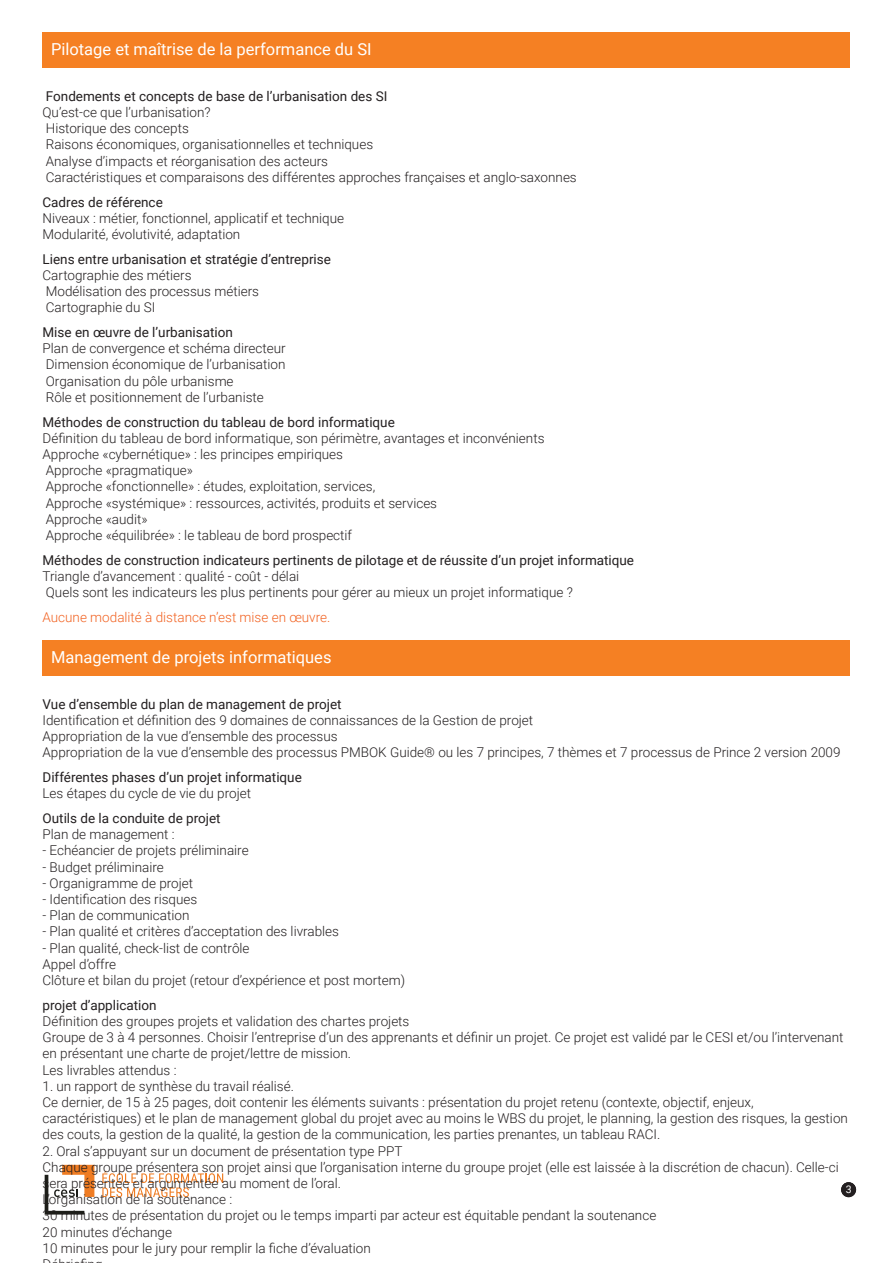
<style>
.page{position:relative;width:893px;height:1263px;background:#fff}
.page>*{position:absolute;margin:0;border:0;box-sizing:border-box;transform-origin:0 0}
.t1{font:16.5px "Roboto";color:#fff}
.t2{font:300 13.5px/16.2px "Roboto";color:#231f20}
.t3{font:13.5px "Roboto";color:#231f20}
.t4{font:300 13.5px "Roboto";color:#f26221}
.t5{font:10.5px "Roboto";color:#fff}
</style>
<div class="page">
<div style="left:841px;top:1182px;width:15px;height:15px;background:#231f20;border-radius:50%"></div>
<svg style="left:45px;top:1165px;width:49px;height:49px"></svg>
<svg style="left:102px;top:1171px;width:121px;height:26px"></svg>
<div style="left:43px;top:32px;width:807px;height:36px;background:#f58023"></div>
<div style="left:43px;top:640px;width:807px;height:35px;background:#f58023"></div>
<p class="t1" style="left:51px;top:37px;width:322px">Pilotage et maîtrise de la performance du SI</p>
<p class="t3" style="left:46px;top:87px;width:343px">Fondements et concepts de base de l’urbanisation des SI</p>
<p class="t2" style="left:43px;top:104px;width:536px">Qu’est-ce que l’urbanisation?<br>Historique des concepts<br>Raisons économiques, organisationnelles et techniques<br>Analyse d’impacts et réorganisation des acteurs<br>Caractéristiques et comparaisons des différentes approches françaises et anglo-saxonnes</p>
<p class="t3" style="left:43px;top:192px;width:122px">Cadres de référence</p>
<p class="t2" style="left:43px;top:209px;width:303px">Niveaux : métier, fonctionnel, applicatif et technique<br>Modularité, évolutivité, adaptation</p>
<p class="t3" style="left:43px;top:249px;width:290px">Liens entre urbanisation et stratégie d’entreprise</p>
<p class="t2" style="left:43px;top:266px;width:218px">Cartographie des métiers<br>Modélisation des processus métiers<br>Cartographie du SI</p>
<p class="t3" style="left:43px;top:323px;width:192px">Mise en œuvre de l’urbanisation</p>
<p class="t2" style="left:43px;top:340px;width:245px">Plan de convergence et schéma directeur Dimension économique de l’urbanisation Organisation du pôle urbanisme<br>Rôle et positionnement de l’urbaniste</p>
<p class="t3" style="left:43px;top:412px;width:354px">Méthodes de construction du tableau de bord informatique</p>
<p class="t2" style="left:43px;top:429px;width:503px">Définition du tableau de bord informatique, son périmètre, avantages et inconvénients Approche «cybernétique» : les principes empiriques<br>Approche «pragmatique»<br>Approche «fonctionnelle» : études, exploitation, services,<br>Approche «systémique» : ressources, activités, produits et services<br>Approche «audit»<br>Approche «équilibrée» : le tableau de bord prospectif</p>
<p class="t3" style="left:43px;top:550px;width:593px">Méthodes de construction indicateurs pertinents de pilotage et de réussite d’un projet informatique</p>
<p class="t2" style="left:43px;top:567px;width:532px">Triangle d’avancement : qualité - coût - délai<br>Quels sont les indicateurs les plus pertinents pour gérer au mieux un projet informatique ?</p>
<p class="t4" style="left:43px;top:607px;width:289px">Aucune modalité à distance n’est mise en œuvre.</p>
<p class="t1" style="left:51px;top:645px;width:282px">Management de projets informatiques</p>
<p class="t3" style="left:43px;top:694px;width:301px">Vue d’ensemble du plan de management de projet</p>
<p class="t2" style="left:43px;top:712px;width:800px">Identification et définition des 9 domaines de connaissances de la Gestion de projet<br>Appropriation de la vue d’ensemble des processus<br>Appropriation de la vue d’ensemble des processus PMBOK Guide® ou les 7 principes, 7 thèmes et 7 processus de Prince 2 version 2009</p>
<p class="t3" style="left:43px;top:768px;width:261px">Différentes phases d’un projet informatique</p>
<p class="t2" style="left:43px;top:785px;width:210px">Les étapes du cycle de vie du projet</p>
<p class="t3" style="left:43px;top:809px;width:180px">Outils de la conduite de projet</p>
<p class="t2" style="left:43px;top:826px;width:134px">Plan de management :</p>
<p class="t2" style="left:43px;top:842px;width:208px">- Echéancier de projets préliminaire</p>
<p class="t2" style="left:43px;top:858px;width:123px">- Budget préliminaire</p>
<p class="t2" style="left:43px;top:874px;width:152px">- Organigramme de projet</p>
<p class="t2" style="left:43px;top:891px;width:156px">- Identification des risques</p>
<p class="t2" style="left:43px;top:907px;width:148px">- Plan de communication</p>
<p class="t2" style="left:43px;top:923px;width:298px">- Plan qualité et critères d’acceptation des livrables</p>
<p class="t2" style="left:43px;top:939px;width:364px">- Plan qualité, check-list de contrôle<br>Appel d’offre<br>Clôture et bilan du projet (retour d’expérience et post mortem)</p>
<p class="t3" style="left:43px;top:995px;width:116px">projet d’application</p>
<p class="t2" style="left:43px;top:1012px;width:802px">Définition des groupes projets et validation des chartes projets<br>Groupe de 3 à 4 personnes. Choisir l’entreprise d’un des apprenants et définir un projet. Ce projet est validé par le CESI et/ou l’intervenant en présentant une charte de projet/lettre de mission.<br>Les livrables attendus :</p>
<p class="t2" style="left:43px;top:1077px;width:807px">1. un rapport de synthèse du travail réalisé.<br>Ce dernier, de 15 à 25 pages, doit contenir les éléments suivants : présentation du projet retenu (contexte, objectif, enjeux, caractéristiques) et le plan de management global du projet avec au moins le WBS du projet, le planning, la gestion des risques, la gestion des couts, la gestion de la qualité, la gestion de la communication, les parties prenantes, un tableau RACI.</p>
<p class="t2" style="left:43px;top:1142px;width:798px">2. Oral s’appuyant sur un document de présentation type PPT<br>Chaque groupe présentera son projet ainsi que l’organisation interne du groupe projet (elle est laissée à la discrétion de chacun). Celle-ci sera présentée et argumentée au moment de l’oral.<br>L’organisation de la soutenance :<br>30 minutes de présentation du projet ou le temps imparti par acteur est équitable pendant la soutenance<br>20 minutes d’échange<br>10 minutes pour le jury pour remplir la fiche d’évaluation</p>
<p class="t5" style="left:846px;top:1182px;width:7px">3</p>
</div>
